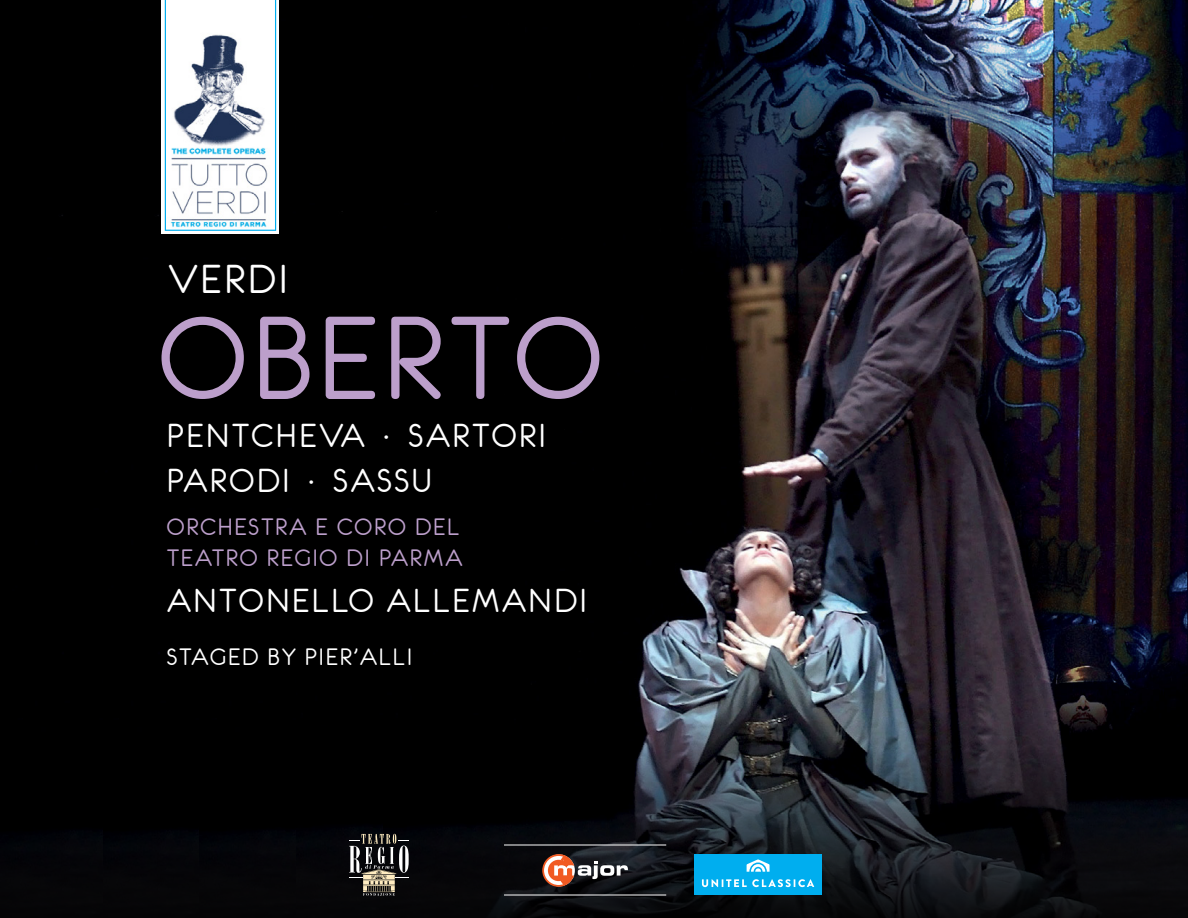
<style>
.page{position:relative;width:1188px;height:918px;background:#fff}
.page>*{position:absolute;margin:0;border:0;box-sizing:border-box;transform-origin:0 0}
.t1{font:131.7px "Eurofurenceregular";letter-spacing:.04em;color:#bc9fcb}
.t2{font:45.15px "Eurofurenceregular";letter-spacing:.07em;color:#fff}
.t3{font:37.2px/45.2px "Eurofurenceregular";letter-spacing:.07em;color:#fff}
.t4{font:26.55px/32px "Eurofurenceregular";letter-spacing:.07em;color:#bc9fcb}
.t5{font:26.55px "Eurofurenceregular";letter-spacing:.07em;color:#fff}
</style>
<div class="page">
<img style="left:382px;top:0;width:806px;height:721px">
<div style="left:296px;top:0;width:86px;height:721px;background:#000"></div>
<div style="left:199px;top:0;width:97px;height:721px;background:#000"></div>
<div style="left:102px;top:0;width:97px;height:721px;background:#000"></div>
<div style="left:1px;top:0;width:101px;height:721px;background:#000"></div>
<svg style="left:0;top:721px;width:1188px;height:30px"></svg>
<svg style="left:0;top:751px;width:1188px;height:167px"></svg>
<hr style="left:504px;top:845px;width:162px;height:1px;background:#fff">
<hr style="left:504px;top:895px;width:162px;height:1px;background:#fff">
<svg style="left:542px;top:854px;width:86px;height:33px"></svg>
<div style="left:694px;top:854px;width:128px;height:41px;background:#00aeef"></div>
<svg style="left:747px;top:859px;width:23px;height:13px"></svg>
<svg style="left:702px;top:879px;width:112px;height:8px"></svg>
<svg style="left:349px;top:834px;width:60px;height:62px"></svg>
<img style="left:162px;top:0;width:117px;height:233px">
<svg style="left:165px;top:0;width:111px;height:231px"></svg>
<p class="t2" style="left:168px;top:256px;width:121px">VERDI</p>
<h1 class="t1" style="left:159px;top:292px;width:445px">OBERTO</h1>
<p class="t3" style="left:167px;top:413px;width:381px">PENTCHEVA · SARTORI<br>PARODI · SASSU</p>
<p class="t4" style="left:167px;top:510px;width:297px">ORCHESTRA E CORO DEL<br>TEATRO REGIO DI PARMA</p>
<p class="t3" style="left:167px;top:577px;width:422px">ANTONELLO ALLEMANDI</p>
<p class="t5" style="left:167px;top:643px;width:247px">STAGED BY PIER’ALLI</p>
</div>
